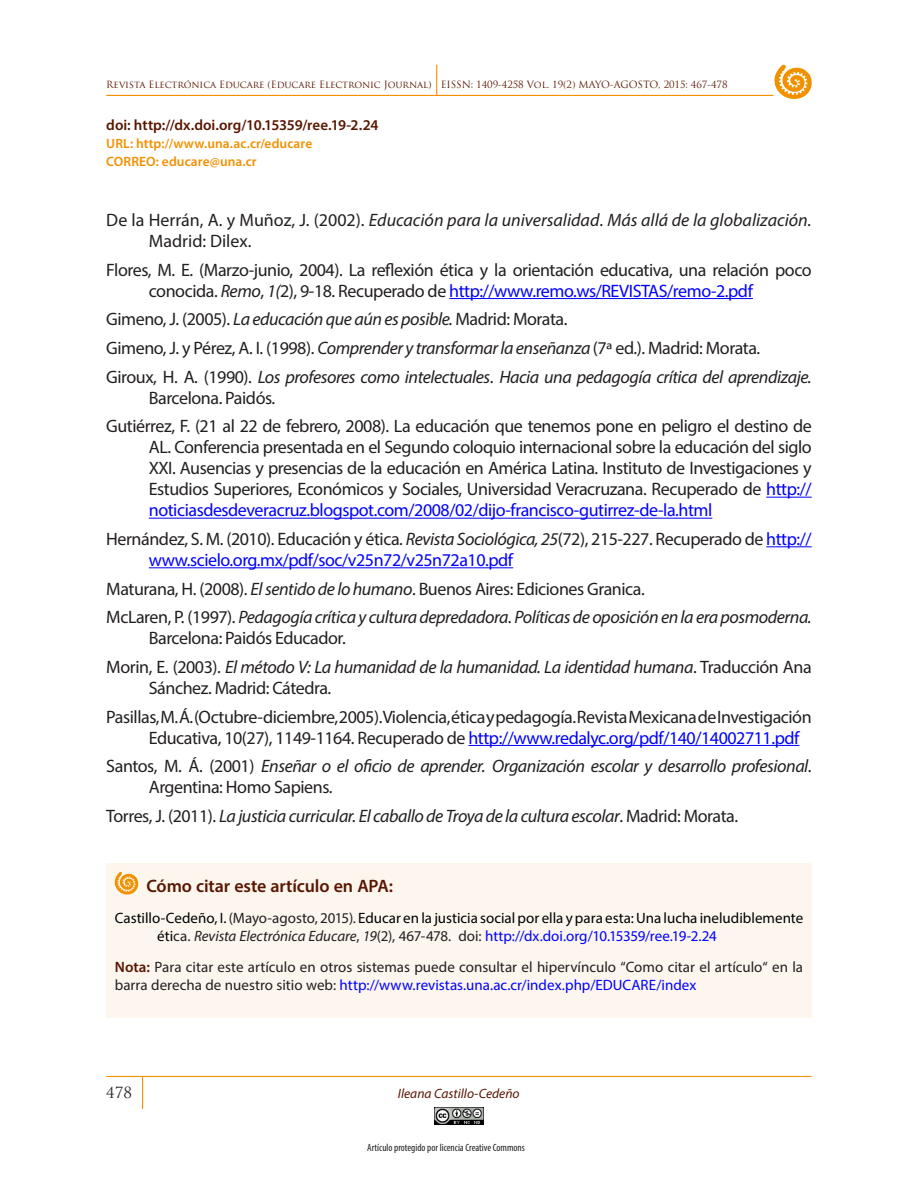
<style>
.page{position:relative;width:918px;height:1188px;background:#fff}
.page>*{position:absolute;margin:0;border:0;box-sizing:border-box;transform-origin:0 0}
.REFERENCIAS_DEF{font:18px/21px "Myriad Pro";letter-spacing:-.025em;color:#231f20}
.REFERENCIAS_DEF-2{font:italic 18px/21px "Myriad Pro";letter-spacing:-.025em;color:#231f20}
.REFERENCIAS_DEF-3{font:italic 18px/21px "Myriad Pro";color:#231f20}
._1-TITULO_PRINCIPAL{font:600 18px "Myriad Pro";letter-spacing:-.01em;color:#591600}
._1-TITULO_PRINCIPAL-2{font:15px/18px "Myriad Pro";color:#000}
._1-TITULO_PRINCIPAL-3{font:15px/18px "Myriad Pro";color:#231f20}
.t1{font:600 15px "Myriad Pro";color:#591600}
.t2{font:15px "Trajan Pro";color:#231f20}
.t3{font:600 13.5px/18px "Myriad Pro";letter-spacing:.005em;color:#f29100}
.t4{font:italic 13.5px "Myriad Pro";color:#591600}
.t5{font:condensed 10.5px "Myriad Pro";color:#231f20}
.t6{font:9.75px "Trajan Pro";letter-spacing:-.01em;color:#591600}
.s1{font-style:normal}
.s2{font-style:italic}
.s3{color:#00f}
.s4{color:#231f20}
.s5{font-style:italic;color:#231f20}
.s6{font-weight:600;color:#591600}
</style>
<div class="page">
<hr style="left:106px;top:1076px;width:706px;height:1px;background:#f29100">
<hr style="left:142px;top:1076px;width:1px;height:33px;background:#f29100">
<hr style="left:106px;top:95px;width:667px;height:1px;background:#f29100">
<hr style="left:436px;top:65px;width:1px;height:31px;background:#f29100">
<svg style="left:774px;top:64px;width:38px;height:35px"></svg>
<img style="left:434px;top:1107px;width:50px;height:18px">
<hr style="left:449px;top:298px;width:304px;height:1px;background:#00f">
<hr style="left:766px;top:497px;width:46px;height:1px;background:#00f">
<hr style="left:149px;top:518px;width:563px;height:1px;background:#00f">
<hr style="left:766px;top:546px;width:46px;height:1px;background:#00f">
<hr style="left:149px;top:567px;width:364px;height:1px;background:#00f">
<hr style="left:468px;top:745px;width:331px;height:1px;background:#00f">
<div style="left:106px;top:863px;width:706px;height:155px;background:#fcf6ef"></div>
<svg style="left:115px;top:872px;width:24px;height:23px"></svg>
<p class="t6" style="left:106px;top:78px;width:623px">Revista Electrónica Educare (Educare Electronic Journal) EISSN: 1409-4258 Vol. 19(2) MAYO-AGOSTO, 2015: 467-478</p>
<p class="t1" style="left:106px;top:115px;width:274px">doi: http://dx.doi.org/10.15359/ree.19-2.24</p>
<p class="t3" style="left:106px;top:134px;width:208px">URL: http://www.una.ac.cr/educare<br>CORREO: educare@una.cr</p>
<p class="REFERENCIAS_DEF-3" style="left:149px;top:209px;width:664px;text-indent:-43px"><span class="s1">De la Herrán, A. y Muñoz, J. (2002).</span> Educación para la universalidad<span class="s1">.</span> Más allá de la globalización.<br><span class="s1">Madrid: Dilex.</span></p>
<p class="REFERENCIAS_DEF" style="left:149px;top:259px;width:664px;text-indent:-43px">Flores, M. E. (Marzo-junio, 2004). La reflexión ética y la orientación educativa, una relación poco conocida. <span class="s2">Remo</span>, <span class="s2">1(</span>2), 9-18. Recuperado de <span class="s3">http://www.remo.ws/REVISTAS/remo-2.pdf</span></p>
<p class="REFERENCIAS_DEF" style="left:106px;top:309px;width:463px">Gimeno, J. (2005). <span class="s2">La educación que aún es posible.</span> Madrid: Morata.</p>
<p class="REFERENCIAS_DEF" style="left:106px;top:337px;width:655px">Gimeno, J. y Pérez, A. I. (1998). <span class="s2">Comprender y transformar la enseñanza</span> (7ª ed.). Madrid: Morata.</p>
<p class="REFERENCIAS_DEF-2" style="left:149px;top:366px;width:664px;text-indent:-43px"><span class="s1">Giroux, H. A. (1990).</span> Los profesores como intelectuales<span class="s1">.</span> Hacia una pedagogía crítica del aprendizaje.<br><span class="s1">Barcelona. Paidós.</span></p>
<p class="REFERENCIAS_DEF" style="left:149px;top:416px;width:664px;text-align:justify;text-indent:-43px">Gutiérrez, F. (21 al 22 de febrero, 2008). La educación que tenemos pone en peligro el destino de AL. Conferencia presentada en el Segundo coloquio internacional sobre la educación del siglo XXI. Ausencias y presencias de la educación en América Latina. Instituto de Investigaciones y Estudios Superiores, Económicos y Sociales, Universidad Veracruzana. Recuperado de <span class="s3">http:// noticiasdesdeveracruz.blogspot.com/2008/02/dijo-francisco-gutirrez-de-la.html</span></p>
<p class="REFERENCIAS_DEF" style="left:149px;top:528px;width:664px;text-indent:-43px">Hernández, S. M. (2010). Educación y ética. <span class="s2">Revista Sociológica, 25</span>(72), 215-227. Recuperado de <span class="s3">http:// www.scielo.org.mx/pdf/soc/v25n72/v25n72a10.pdf</span></p>
<p class="REFERENCIAS_DEF" style="left:106px;top:578px;width:540px">Maturana, H. (2008). <span class="s2">El sentido de lo humano</span>. Buenos Aires: Ediciones Granica.</p>
<p class="REFERENCIAS_DEF-2" style="left:149px;top:606px;width:664px;text-indent:-43px"><span class="s1">McLaren, P. (1997).</span> Pedagogía crítica y cultura depredadora<span class="s1">.</span> Políticas de oposición en la era posmoderna.<br><span class="s1">Barcelona: Paidós Educador.</span></p>
<p class="REFERENCIAS_DEF" style="left:149px;top:656px;width:664px;text-indent:-43px">Morin, E. (2003). <span class="s2">El método V: La humanidad de la humanidad. La identidad humana</span>. Traducción Ana<br>Sánchez. Madrid: Cátedra.</p>
<p class="REFERENCIAS_DEF" style="left:149px;top:706px;width:664px;text-indent:-43px">Pasillas, M. Á. (Octubre-diciembre, 2005). Violencia, ética y pedagogía. Revista Mexicana de Investigación<br>Educativa, 10(27), 1149-1164. Recuperado de <span class="s3">http://www.redalyc.org/pdf/140/14002711.pdf</span></p>
<p class="REFERENCIAS_DEF-2" style="left:149px;top:755px;width:664px;text-indent:-43px"><span class="s1">Santos, M. Á. (2001)</span> Enseñar o el oficio de aprender. Organización escolar y desarrollo profesional<span class="s1">.<br>Argentina: Homo Sapiens.</span></p>
<p class="REFERENCIAS_DEF-2" style="left:106px;top:805px;width:633px"><span class="s1">Torres, J. (2011).</span> La justicia curricular. El caballo de Troya de la cultura escolar<span class="s1">. Madrid: Morata.</span></p>
<p class="_1-TITULO_PRINCIPAL" style="left:146px;top:875px;width:248px">Cómo citar este artículo en APA:</p>
<p class="_1-TITULO_PRINCIPAL-2" style="left:157px;top:909px;width:647px;text-indent:-43px">Castillo-Cedeño, I. <span class="s4">(Mayo-agosto, 2015).</span> Educar en la justicia social por ella y para esta: Una lucha ineludiblemente éti<span class="s4">ca.</span> <span class="s5">Revista Electrónica Educare</span><span class="s4">,</span> <span class="s5">19</span><span class="s4">(2), 467-478. doi:</span> <span class="s3">http://dx.doi.org/10.15359/ree.19-2.24</span></p>
<p class="_1-TITULO_PRINCIPAL-3" style="left:115px;top:958px;width:690px"><span class="s6">Nota:</span> Para citar este artículo en otros sistemas puede consultar el hipervínculo “Como citar el artículo“ en la barra derecha de nuestro sitio web: <span class="s3">http://www.revistas.una.ac.cr/index.php/EDUCARE/index</span></p>
<p class="t2" style="left:106px;top:1083px;width:27px">478</p>
<p class="t4" style="left:398px;top:1085px;width:123px">Ileana Castillo-Cedeño</p>
<p class="t5" style="left:367px;top:1141px;width:159px">Artículo protegido por licencia Creative Commons</p>
</div>
